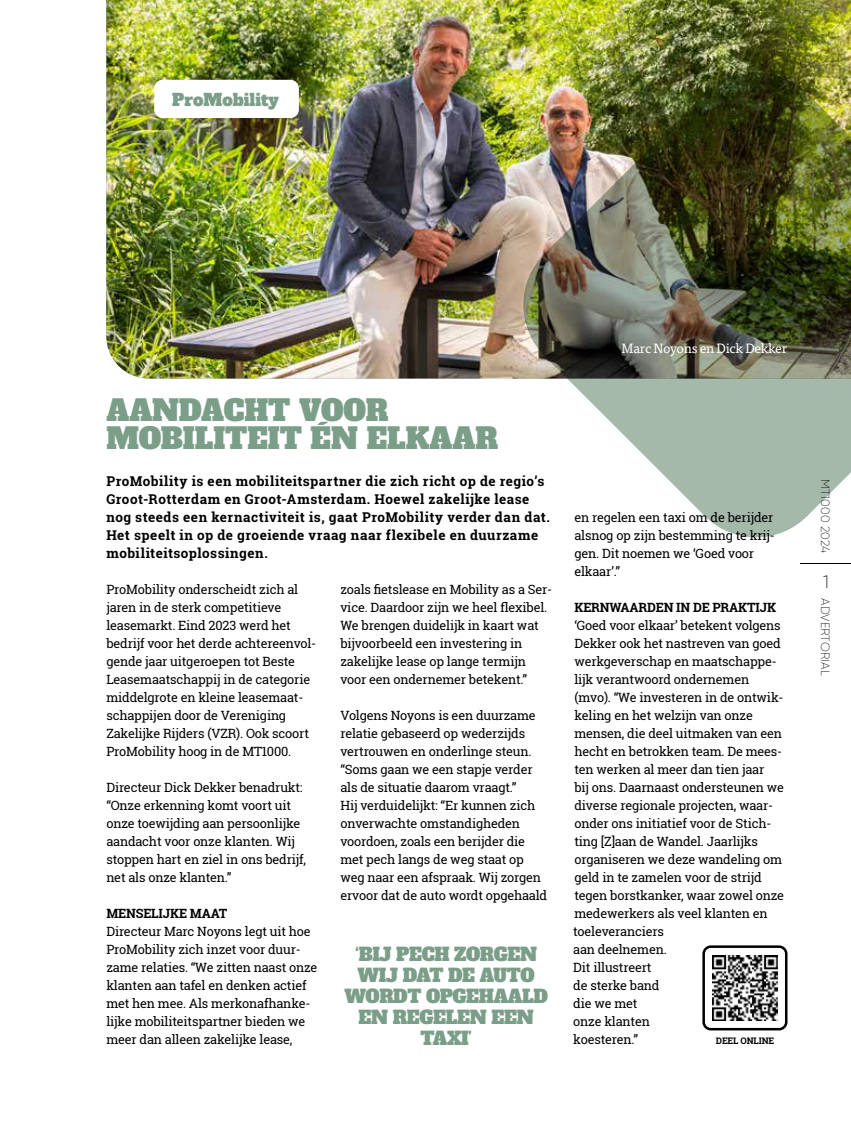
<style>
.page{position:relative;width:851px;height:1127px;background:#fff}
.page>*{position:absolute;margin:0;border:0;box-sizing:border-box;transform-origin:0 0}
.t1{font:28.5px/28.5px "Alfa Slab One";letter-spacing:-.005em;color:#7b9e89}
.t2{font:18px/21px "Alfa Slab One";letter-spacing:-.025em;color:#7b9e89;text-align:center}
.t3{font:200 18px "Gilroy";color:#000}
.t4{font:16.5px "Alfa Slab One";color:#7b9e89}
.t5{font:700 13.5px/18px "Roboto Slab";letter-spacing:.035em;color:#000}
.t6{font:13.5px "Tisa Pro";letter-spacing:-.02em;color:#fff}
.t7{font:12.75px/18px "Roboto Slab";letter-spacing:-.015em;color:#000}
.t8{font:700 12.75px "Roboto Slab";letter-spacing:-.015em;color:#000}
.t9{font:200 12px "Gilroy";letter-spacing:.01em;color:#000}
.t10{font:700 9px "Roboto Slab";letter-spacing:-.015em;color:#000}
</style>
<div class="page">
<img style="left:106px;top:0;width:744px;height:378px">
<img style="left:516px;top:65px;width:334px;height:473px">
<img style="left:712px;top:955px;width:65px;height:65px">
<div style="left:702px;top:945px;width:85px;height:85px;border:3px solid #000;border-radius:7px"></div>
<hr style="left:799px;top:563px;width:51px;height:1px;background:#000">
<div style="left:154px;top:80px;width:145px;height:38px;background:#fff;border-radius:9px"></div>
<p class="t4" style="left:172px;top:86px;width:108px">ProMobility</p>
<h1 class="t1" style="left:106px;top:393px;width:393px">AANDACHT VOOR<br>MOBILITEIT ÉN ELKAAR</h1>
<p class="t5" style="left:106px;top:472px;width:445px">ProMobility is een mobiliteitspartner die zich richt op de regio’s Groot-Rotterdam en Groot-Amsterdam. Hoewel zakelijke lease nog steeds een kernactiviteit is, gaat ProMobility verder dan dat.<br>Het speelt in op de groeiende vraag naar flexibele en duurzame mobiliteitsoplossingen.</p>
<p class="t7" style="left:106px;top:580px;width:211px">ProMobility onderscheidt zich al jaren in de sterk competitieve leasemarkt. Eind 2023 werd het bedrijf voor het derde achtereenvol&shy;gende jaar uitgeroepen tot Beste Leasemaatschappij in de categorie middelgrote en kleine leasemaat&shy;schappijen door de Vereniging Zakelijke Rijders (VZR). Ook scoort ProMobility hoog in de MT1000.</p>
<p class="t7" style="left:106px;top:778px;width:201px">Directeur Dick Dekker benadrukt: “Onze erkenning komt voort uit onze toewijding aan persoonlijke aandacht voor onze klanten. Wij stoppen hart en ziel in ons bedrijf, net als onze klanten.”</p>
<p class="t8" style="left:106px;top:905px;width:122px">MENSELIJKE MAAT</p>
<p class="t7" style="left:106px;top:922px;width:212px">Directeur Marc Noyons legt uit hoe ProMobility zich inzet voor duur&shy;zame relaties. “We zitten naast onze klanten aan tafel en denken actief met hen mee. Als merkonafhanke&shy;lijke mobiliteitspartner bieden we meer dan alleen zakelijke lease,</p>
<p class="t7" style="left:340px;top:580px;width:213px">zoals fietslease en Mobility as a Ser&shy;vice. Daardoor zijn we heel flexibel.<br>We brengen duidelijk in kaart wat bijvoorbeeld een investering in zakelijke lease op lange termijn voor een ondernemer betekent.”</p>
<p class="t7" style="left:340px;top:706px;width:208px">Volgens Noyons is een duurzame relatie gebaseerd op wederzijds vertrouwen en onderlinge steun. “Soms gaan we een stapje verder als de situatie daarom vraagt.”<br>Hij verduidelijkt: “Er kunnen zich onverwachte omstandigheden voordoen, zoals een berijder die met pech langs de weg staat op weg naar een afspraak. Wij zorgen ervoor dat de auto wordt opgehaald</p>
<h2 class="t2" style="left:344px;top:942px;width:205px">‘BIJ PECH ZORGEN<br>WIJ DAT DE AUTO<br>WORDT OPGEHAALD<br>EN REGELEN EEN<br>TAXI’</h2>
<p class="t6" style="left:621px;top:338px;width:167px">Marc Noyons en Dick Dekker</p>
<p class="t7" style="left:574px;top:508px;width:202px">en regelen een taxi om de berijder alsnog op zijn bestemming te krij&shy;gen. Dit noemen we ‘Goed voor elkaar’.”</p>
<p class="t8" style="left:574px;top:599px;width:203px">KERNWAARDEN IN DE PRAKTIJK</p>
<p class="t7" style="left:574px;top:616px;width:211px">‘Goed voor elkaar’ betekent volgens Dekker ook het nastreven van goed werkgeverschap en maatschappe&shy;lijk verantwoord ondernemen (mvo). “We investeren in de ontwik&shy;keling en het welzijn van onze mensen, die deel uitmaken van een hecht en betrokken team. De mees&shy;ten werken al meer dan tien jaar<br>bij ons. Daarnaast ondersteunen we diverse regionale projecten, waar&shy;onder ons initiatief voor de Stich&shy;ting [Z]aan de Wandel. Jaarlijks organiseren we deze wandeling om geld in te zamelen voor de strijd tegen borstkanker, waar zowel onze medewerkers als veel klanten en</p>
<p class="t7" style="left:573px;top:922px;width:95px">toeleveranciers aan deelnemen.<br>Dit illustreert de sterke band die we met onze klanten koesteren.”</p>
<p class="t10" style="left:715px;top:1035px;width:60px">DEEL ONLINE</p>
<p class="t9" style="left:832px;top:479px;width:75px;rotate:90deg">MT1000 2024</p>
<h2 class="t3" style="left:822px;top:571px;width:7px">1</h2>
<p class="t9" style="left:832px;top:598px;width:79px;rotate:90deg">ADVERTORIAL</p>
</div>
